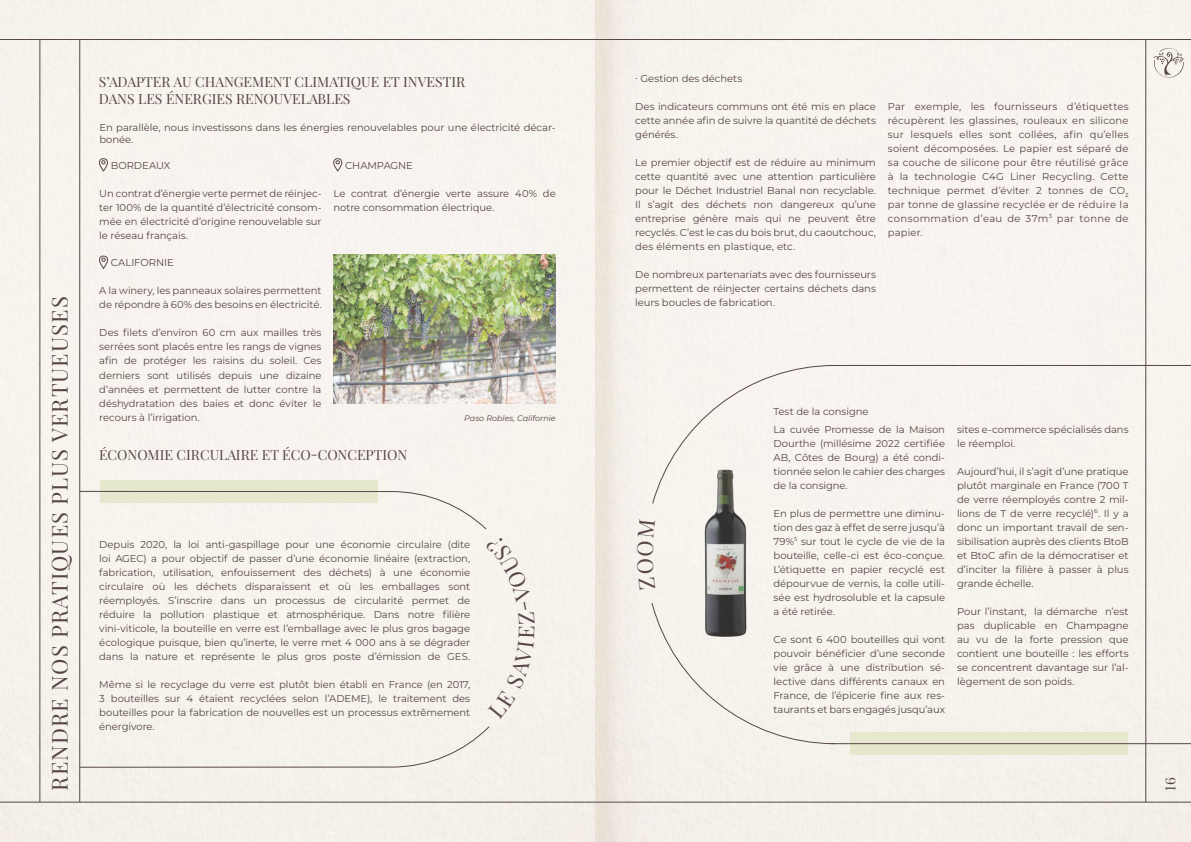
<style>
.page{position:relative;width:1191px;height:842px;background:#f7f2ed}
.page>*{position:absolute;margin:0;border:0;box-sizing:border-box;transform-origin:0 0}
.t1{font:22px "Playfair Display";letter-spacing:.05em;color:#584646}
.t2{font:14px/16.8px "Playfair Display";color:#584646}
.t3{font:10px/14px "Montserrat";letter-spacing:-.005em;color:#584646;text-align:justify}
.t4{font:italic 100 8px "Montserrat";color:#584646}
</style>
<div class="page">
<hr style="left:40px;top:40px;width:1px;height:762px;background:#584646">
<hr style="left:1145px;top:40px;width:1px;height:762px;background:#584646">
<hr style="left:0;top:802px;width:1191px;height:1px;background:#584646">
<hr style="left:0;top:39px;width:1191px;height:1px;background:#584646">
<hr style="left:80px;top:39px;width:1px;height:763px;background:#584646">
<svg style="left:1153px;top:47px;width:31px;height:31px"></svg>
<img style="left:685px;top:504px;width:81px;height:98px">
<img style="left:333px;top:255px;width:223px;height:148px">
<div style="left:100px;top:480px;width:278px;height:23px;background:#e6e8ce"></div>
<div style="left:850px;top:733px;width:277px;height:22px;background:#e6e8ce"></div>
<svg style="left:80px;top:491px;width:406px;height:38px"></svg>
<div style="left:79px;top:726px;width:410px;height:41px;background:#f5f1eb"></div>
<hr style="left:830px;top:365px;width:361px;height:1px;background:#584646">
<hr style="left:830px;top:743px;width:361px;height:1px;background:#584646">
<div style="left:652px;top:365px;width:183px;height:139px;background:#f7f3ef"></div>
<svg style="left:651px;top:602px;width:184px;height:142px"></svg>
<svg style="left:99px;top:158px;width:9px;height:13px"></svg>
<svg style="left:333px;top:158px;width:9px;height:13px"></svg>
<svg style="left:99px;top:256px;width:9px;height:13px"></svg>
<svg style="left:637px;top:519px;width:18px;height:71px"></svg>
<div style="left:485px;top:535px;width:49px;height:184px;background:#f6f2ec"></div>
<h1 class="t1" style="left:42px;top:791px;width:496px;rotate:-90deg">RENDRE NOS PRATIQUES PLUS VERTUEUSES</h1>
<h2 class="t2" style="left:99px;top:72px;width:368px">S’ADAPTER AU CHANGEMENT CLIMATIQUE ET INVESTIR<br>DANS LES ÉNERGIES RENOUVELABLES</h2>
<p class="t3" style="left:99px;top:121px;width:458px;line-height:12px">En parallèle, nous investissons dans les énergies renouvelables pour une électricité décar&shy;bonée.</p>
<p class="t3" style="left:111px;top:158px;width:61px">BORDEAUX</p>
<p class="t3" style="left:99px;top:186px;width:224px">Un contrat d’énergie verte permet de réinjec&shy;ter 100% de la quantité d’électricité consom&shy;mée en électricité d’origine renouvelable sur le réseau français.</p>
<p class="t3" style="left:111px;top:256px;width:64px">CALIFORNIE</p>
<p class="t3" style="left:99px;top:284px;width:224px">A la winery, les panneaux solaires permettent de répondre à 60% des besoins en électricité.</p>
<p class="t3" style="left:99px;top:326px;width:224px">Des filets d’environ 60 cm aux mailles très serrées sont placés entre les rangs de vignes afin de protéger les raisins du soleil. Ces derniers sont utilisés depuis une dizaine d’années et permettent de lutter contre la déshydratation des baies et donc éviter le recours à l’irrigation.</p>
<p class="t3" style="left:345px;top:158px;width:69px">CHAMPAGNE</p>
<p class="t3" style="left:333px;top:186px;width:224px">Le contrat d’énergie verte assure 40% de notre consommation électrique.</p>
<p class="t4" style="left:464px;top:412px;width:93px">Paso Robles, Californie</p>
<h2 class="t2" style="left:99px;top:446px;width:310px">ÉCONOMIE CIRCULAIRE ET ÉCO-CONCEPTION</h2>
<p class="t3" style="left:99px;top:537px;width:372px">Depuis 2020, la loi anti-gaspillage pour une économie circulaire (dite loi AGEC) a pour objectif de passer d’une économie linéaire (extraction, fabrication, utilisation, enfouissement des déchets) à une économie circulaire où les déchets disparaissent et où les emballages sont réemployés. S’inscrire dans un processus de circularité permet de réduire la pollution plastique et atmosphérique. Dans notre filière vini-viticole, la bouteille en verre est l’emballage avec le plus gros bagage écologique puisque, bien qu’inerte, le verre met 4 000 ans à se dégrader dans la nature et représente le plus gros poste d’émission de GES.</p>
<p class="t3" style="left:99px;top:677px;width:372px">Même si le recyclage du verre est plutôt bien établi en France (en 2017, 3 bouteilles sur 4 étaient recyclées selon l’ADEME), le traitement des bouteilles pour la fabrication de nouvelles est un processus extrêmement énergivore.</p>
<p class="t3" style="left:635px;top:71px;width:109px">∙ Gestion des déchets</p>
<p class="t3" style="left:635px;top:99px;width:242px">Des indicateurs communs ont été mis en place cette année afin de suivre la quantité de déchets générés.</p>
<p class="t3" style="left:635px;top:155px;width:242px">Le premier objectif est de réduire au minimum cette quantité avec une attention particulière pour le Déchet Industriel Banal non recyclable.<br>Il s’agit des déchets non dangereux qu’une entreprise génère mais qui ne peuvent être recyclés. C’est le cas du bois brut, du caoutchouc, des éléments en plastique, etc.</p>
<p class="t3" style="left:635px;top:267px;width:242px">De nombreux partenariats avec des fournisseurs permettent de réinjecter certains déchets dans leurs boucles de fabrication.</p>
<p class="t3" style="left:888px;top:99px;width:242px">Par exemple, les fournisseurs d’étiquettes récupèrent les glassines, rouleaux en silicone sur lesquels elles sont collées, afin qu’elles soient décomposées. Le papier est séparé de sa couche de silicone pour être réutilisé grâce à la technologie C4G Liner Recycling. Cette technique permet d’éviter 2 tonnes de CO<sub>2 </sub>par tonne de glassine recyclée er de réduire la consommation d’eau de 37m<sup>3</sup> par tonne de papier.</p>
<p class="t3" style="left:773px;top:404px;width:96px">Test de la consigne</p>
<p class="t3" style="left:773px;top:422px;width:173px">La cuvée Promesse de la Maison Dourthe (millésime 2022 certifiée AB, Côtes de Bourg) a été condi&shy;tionnée selon le cahier des charges de la consigne.</p>
<p class="t3" style="left:773px;top:506px;width:173px">En plus de permettre une diminu&shy;tion des gaz à effet de serre jusqu’à 79%<sup>5</sup> sur tout le cycle de vie de la bouteille, celle-ci est éco-conçue.<br>L’étiquette en papier recyclé est dépourvue de vernis, la colle utili&shy;sée est hydrosoluble et la capsule a été retirée.</p>
<p class="t3" style="left:773px;top:632px;width:173px">Ce sont 6 400 bouteilles qui vont pouvoir bénéficier d’une seconde vie grâce à une distribution sé&shy;lective dans différents canaux en France, de l’épicerie fine aux res&shy;taurants et bars engagés jusqu’aux</p>
<p class="t3" style="left:957px;top:422px;width:173px">sites e-commerce spécialisés dans le réemploi.</p>
<p class="t3" style="left:957px;top:464px;width:173px">Aujourd’hui, il s’agit d’une pratique plutôt marginale en France (700 T de verre réemployés contre 2 mil&shy;lions de T de verre recyclé)<sup>6</sup>. Il y a donc un important travail de sen&shy;sibilisation auprès des clients BtoB et BtoC afin de la démocratiser et d’inciter la filière à passer à plus grande échelle.</p>
<p class="t3" style="left:957px;top:604px;width:173px">Pour l’instant, la démarche n’est pas duplicable en Champagne au vu de la forte pression que contient une bouteille : les efforts se concentrent davantage sur l’al&shy;lègement de son poids.</p>
<h2 class="t2" style="left:1160px;top:791px;width:15px;rotate:-90deg">16</h2>
</div>
